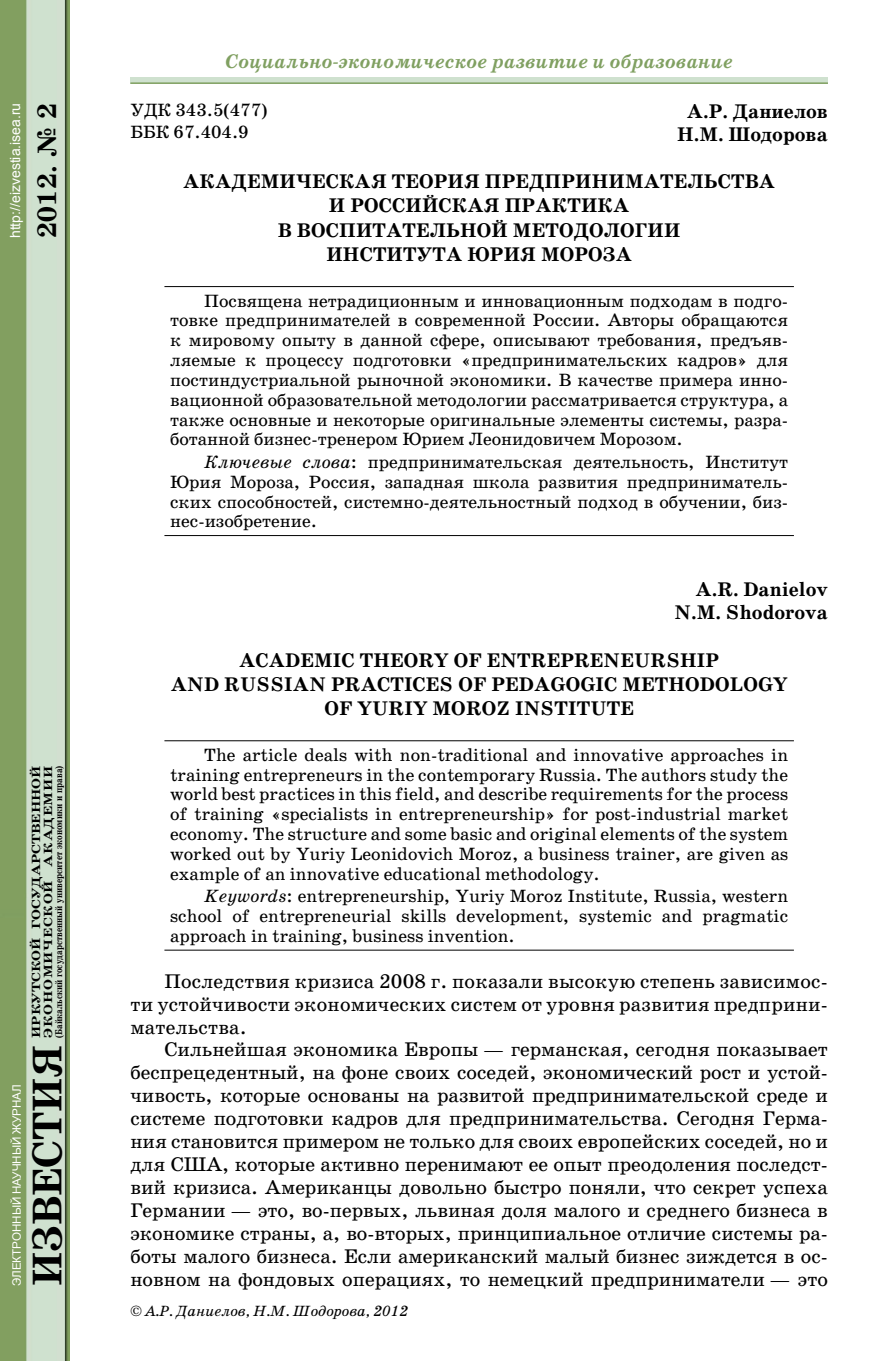
<style>
.page{position:relative;width:896px;height:1361px;background:#fff}
.page>*{position:absolute;margin:0;border:0;box-sizing:border-box;transform-origin:0 0}
.t1{font:700 42px "School Book C";color:#000}
.t2{font:700 27px "School Book C";color:#000}
.t3{font:20px/23px "School Book C";letter-spacing:.005em;color:#000;text-align:justify}
.t4{font:700 20px/24.4px "School Book C";letter-spacing:.01em;color:#000;text-align:center}
.t5{font:italic 700 20px "School Book C";color:#80a061}
.t6{font:18px/19.8px "School Book C";color:#000;text-align:justify}
.t7{font:italic 15px "School Book C";color:#000}
.t8{font:14px "Arial";color:#fff}
.t9{font:700 12px/12px "School Book C";color:#000;scale:1.25 1}
.t10{font:11.6px "Arial";color:#fff}
.t11{font:700 10px "School Book C";color:#000;scale:.85 1}
.s1{font-style:italic}
.s2{font-style:normal}
</style>
<div class="page">
<div style="left:130px;top:77px;width:698px;height:7px;background:#cfe1cf"></div>
<img style="left:0;top:0;width:70px;height:1361px">
<hr style="left:130px;top:82px;width:698px;height:2px;background:#80a061">
<hr style="left:164px;top:286px;width:630px;height:1px;background:#000">
<hr style="left:164px;top:535px;width:630px;height:1px;background:#000">
<hr style="left:164px;top:740px;width:630px;height:1px;background:#000">
<hr style="left:164px;top:950px;width:630px;height:1px;background:#000">
<p class="t8" style="left:6px;top:238px;width:137px;rotate:-90deg">http://eizvestia.isea.ru</p>
<h2 class="t2" style="left:32px;top:238px;width:136px;rotate:-90deg">2012. № 2</h2>
<p class="t10" style="left:9px;top:1286px;width:203px;rotate:-90deg">ЭЛЕКТРОННЫЙ НАУЧНЫЙ ЖУРНАЛ</p>
<p class="t9" style="left:30px;top:1037px;width:219px;rotate:-90deg">ИРКУТСКОЙ ГОСУДАРСТВЕННОЙ<br>ЭКОНОМИЧЕСКОЙ АКАДЕМИИ</p>
<p class="t11" style="left:53px;top:1037px;width:322px;rotate:-90deg">(Байкальский государственный университет экономики и права)</p>
<h1 class="t1" style="left:24px;top:1286px;width:243px;rotate:-90deg">ИЗВЕСТИЯ</h1>
<p class="t5" style="left:225px;top:51px;width:509px">Социально-экономическое развитие и образование</p>
<p class="t6" style="left:130px;top:99px;width:138px;line-height:21.6px">УДК 343.5(477)<br>ББК 67.404.9</p>
<p class="t4" style="left:677px;top:99px;width:152px;line-height:23px">А.Р. Даниелов<br>Н.М. Шодорова</p>
<p class="t4" style="left:183px;top:169px;width:593px">АКАДЕМИЧЕСКАЯ ТЕОРИЯ ПРЕДПРИНИМАТЕЛЬСТВА<br>И РОССИЙСКАЯ ПРАКТИКА<br>В ВОСПИТАТЕЛЬНОЙ МЕТОДОЛОГИИ<br>ИНСТИТУТА ЮРИЯ МОРОЗА</p>
<p class="t6" style="left:170px;top:291px;width:619px;text-indent:34px">Посвящена нетрадиционным и инновационным подходам в подго&shy;товке предпринимателей в современной России. Авторы обращаются к мировому опыту в данной сфере, описывают требования, предъяв&shy;ляемые к процессу подготовки «предпринимательских кадров» для постиндустриальной рыночной экономики. В качестве примера инно&shy;вационной образовательной методологии рассматривается структура, а также основные и некоторые оригинальные элементы системы, разра&shy;ботанной бизнес-тренером Юрием Леонидовичем Морозом.</p>
<p class="t6" style="left:170px;top:452px;width:619px;text-indent:34px"><span class="s1">Ключевые слова</span>: предпринимательская деятельность, Институт Юрия Мороза, Россия, западная школа развития предприниматель&shy;ских способностей, системно-деятельностный подход в обучении, биз&shy;нес-изобретение.</p>
<p class="t4" style="left:674px;top:578px;width:155px;line-height:23px;text-align:right">A.R. Danielov<br>N.M. Shodorova</p>
<p class="t4" style="left:171px;top:647px;width:618px">ACADEMIC THEORY OF ENTREPRENEURSHIP<br>AND RUSSIAN PRACTICES OF PEDAGOGIC METHODOLOGY<br>OF YURIY MOROZ INSTITUTE</p>
<p class="t6" style="left:170px;top:745px;width:619px;text-indent:34px">The article deals with non-traditional and innovative approaches in training entrepreneurs in the contemporary Russia. The authors study the world best practices in this field, and describe requirements for the process of training «specialists in entrepreneurship» for post-industrial market economy. The structure and some basic and original elements of the system worked out by Yuriy Leonidovich Moroz, a business trainer, are given as example of an innovative educational methodology.</p>
<p class="t6" style="left:170px;top:886px;width:619px;text-indent:34px"><span class="s1">Keywords</span>: entrepreneurship, Yuriy Moroz Institute, Russia, western school of entrepreneurial skills development, systemic and pragmatic approach in training, business invention.</p>
<p class="t3" style="left:130px;top:969px;width:699px;text-indent:34px">Последствия кризиса 2008 г. показали высокую степень зависимос&shy;ти устойчивости экономических систем от уровня развития предприни&shy;мательства.</p>
<p class="t3" style="left:130px;top:1038px;width:699px;text-indent:34px">Сильнейшая экономика Европы — германская, сегодня показывает беспрецедентный, на фоне своих соседей, экономический рост и устой&shy;чивость, которые основаны на развитой предпринимательской среде и системе подготовки кадров для предпринимательства. Сегодня Герма&shy;ния становится примером не только для своих европейских соседей, но и для США, которые активно перенимают ее опыт преодоления последст&shy;вий кризиса. Американцы довольно быстро поняли, что секрет успеха Германии — это, во-первых, львиная доля малого и среднего бизнеса в экономике страны, а, во-вторых, принципиальное отличие системы ра&shy;боты малого бизнеса. Если американский малый бизнес зиждется в ос&shy;новном на фондовых операциях, то немецкий предприниматели — это</p>
<p class="t7" style="left:130px;top:1302px;width:279px"><span class="s2">©</span> А.Р. Даниелов, Н.М. Шодорова, 2012</p>
</div>
